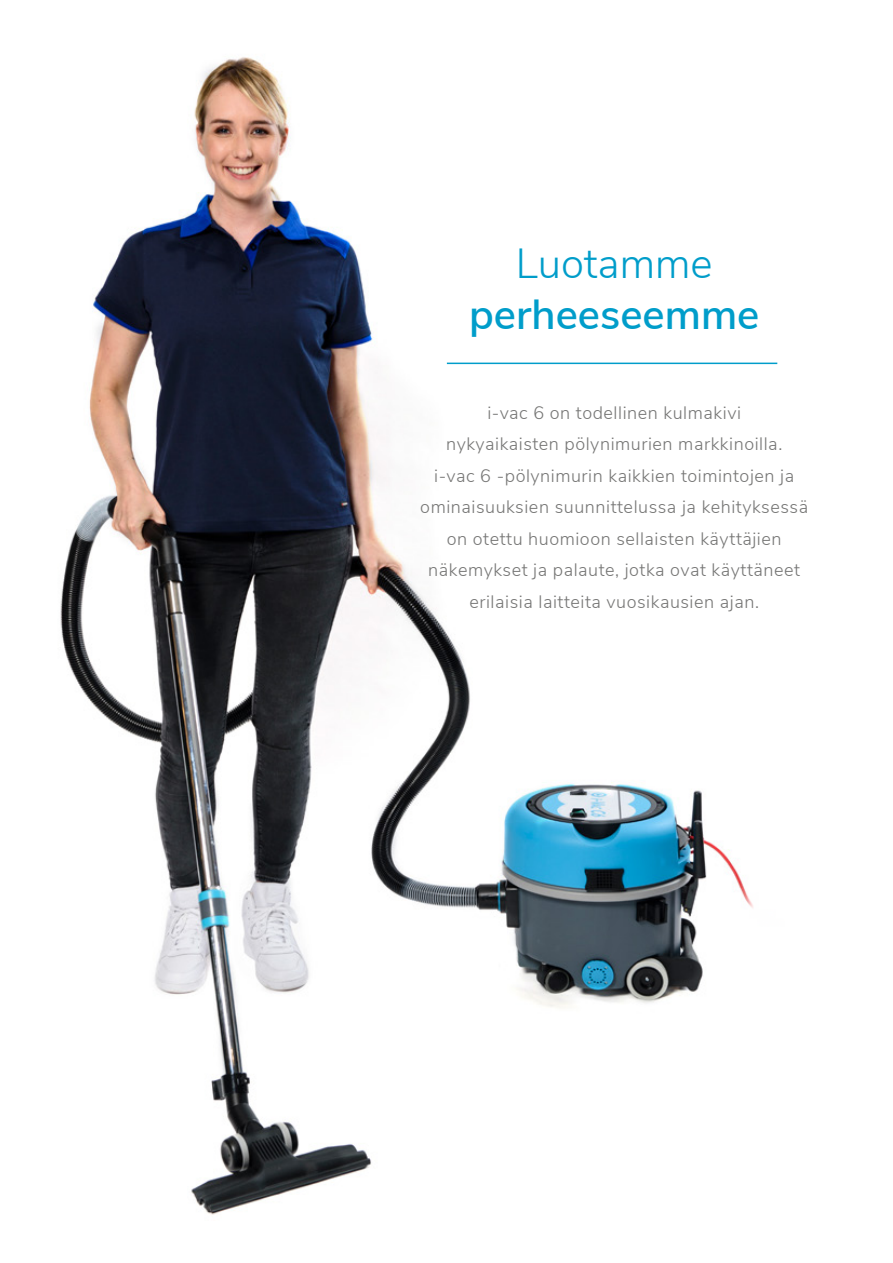
<style>
.page{position:relative;width:893px;height:1263px;background:#fff}
.page>*{position:absolute;margin:0;border:0;box-sizing:border-box;transform-origin:0 0}
.t1{font:600 42px "Nunito Sans";color:#009dca}
.t2{font:300 42px "Nunito Sans";color:#009dca}
.t3{font:300 18px/31.5px "Nunito Sans";letter-spacing:.03em;color:#767675;text-align:center}
</style>
<div class="page">
<img style="left:60px;top:57px;width:718px;height:1158px">
<hr style="left:447px;top:363px;width:330px;height:1px;background:#009dca">
<h1 class="t2" style="left:516px;top:232px;width:198px">Luotamme</h1>
<h1 class="t1" style="left:469px;top:283px;width:292px">perheeseemme</h1>
<p class="t3" style="left:420px;top:395px;width:389px">i-vac 6 on todellinen kulmakivi<br>nykyaikaisten pölynimurien markkinoilla.<br>i-vac 6 -pölynimurin kaikkien toimintojen ja ominaisuuksien suunnittelussa ja kehityksessä on otettu huomioon sellaisten käyttäjien näkemykset ja palaute, jotka ovat käyttäneet erilaisia laitteita vuosikausien ajan.</p>
</div>
